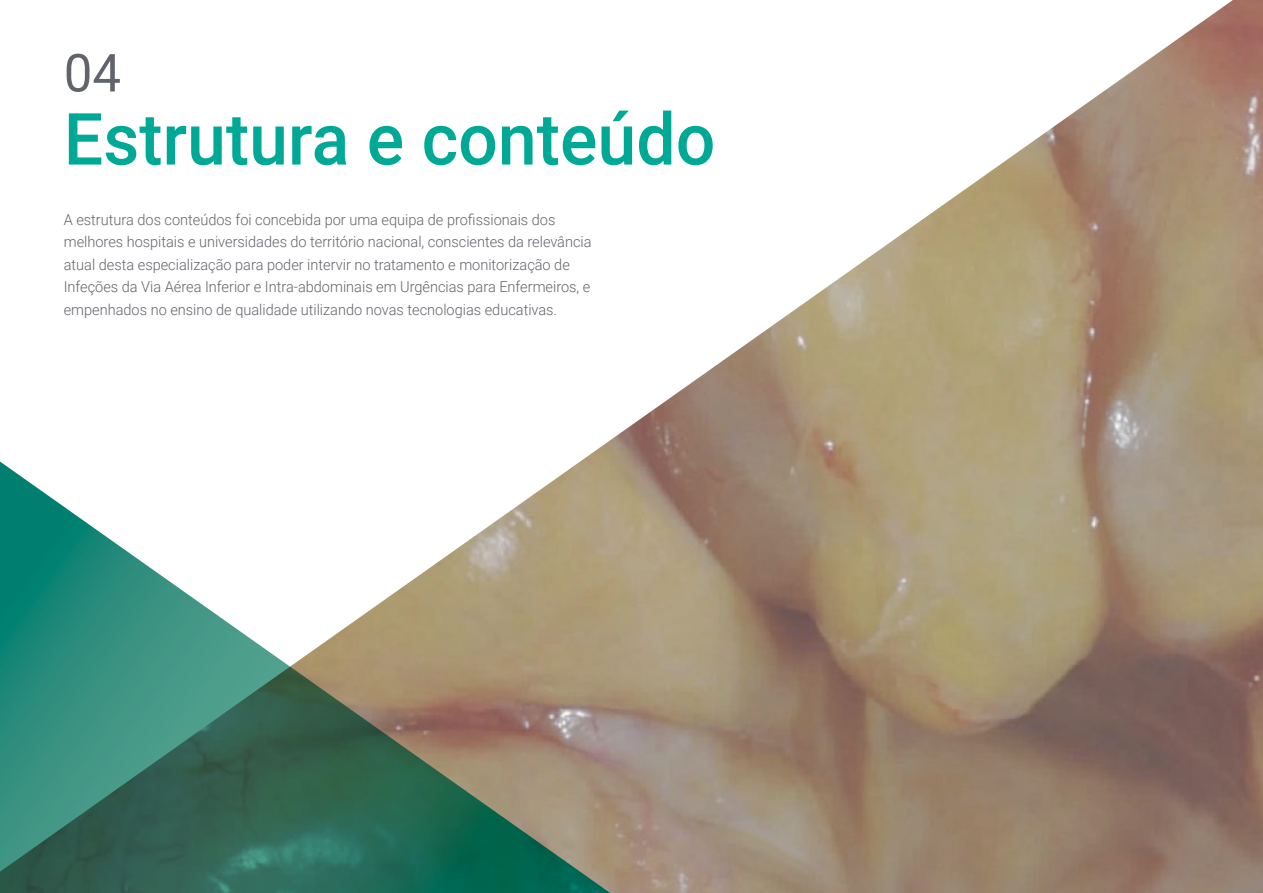
<style>
.page{position:relative;width:1263px;height:893px;background:#fff}
.page>*{position:absolute;margin:0;border:0;box-sizing:border-box;transform-origin:0 0}
.t1{font:500 72px "Roboto";color:#00a996}
.t2{font:52.5px "Roboto";color:#61646a}
.t3{font:300 15px/22.5px "Roboto";color:#61646a}
</style>
<div class="page">
<img style="left:602px;top:0;width:661px;height:893px">
<svg style="left:0;top:446px;width:640px;height:447px"></svg>
<h2 class="t2" style="left:64px;top:36px;width:59px">04</h2>
<h1 class="t1" style="left:64px;top:89px;width:653px">Estrutura e conteúdo</h1>
<p class="t3" style="left:64px;top:207px;width:529px">A estrutura dos conteúdos foi concebida por uma equipa de profissionais dos melhores hospitais e universidades do território nacional, conscientes da relevância atual desta especialização para poder intervir no tratamento e monitorização de Infeções da Via Aérea Inferior e Intra-abdominais em Urgências para Enfermeiros, e empenhados no ensino de qualidade utilizando novas tecnologias educativas.</p>
</div>
